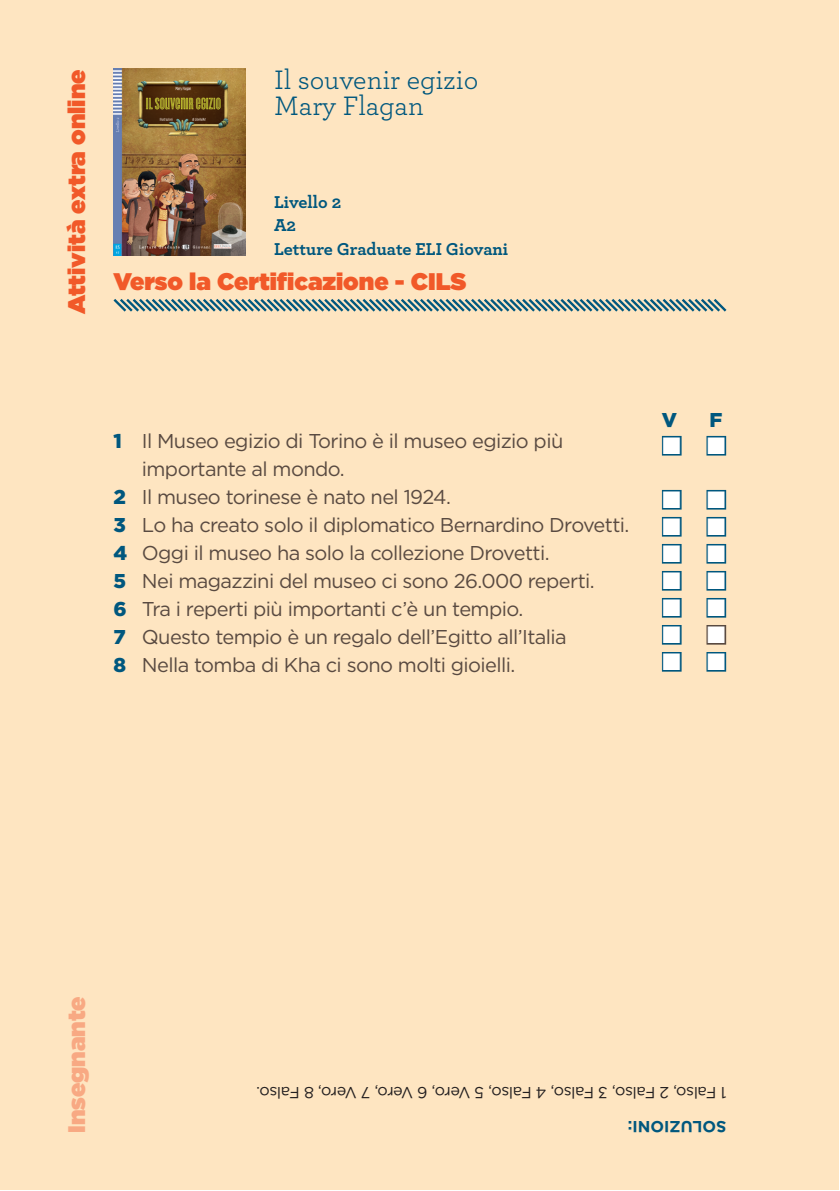
<style>
.page{position:relative;width:840px;height:1191px;background:#fff}
.page>*{position:absolute;margin:0;border:0;box-sizing:border-box;transform-origin:0 0}
.t1{font:28px/25.6px "Archer";color:#00577e}
.t2{font:900 24px "Gotham HTF";color:#f15929}
.t3{font:900 24px "Gotham HTF";color:#f8a983}
.t4{font:20px "Gotham HTF";letter-spacing:-.03em;color:#594a41}
.t5{font:900 20px "Gotham HTF";color:#00577e}
.t6{font:700 18px/23.6px "Archer";color:#00577e}
.t7{font:16px "Gotham HTF";letter-spacing:-.025em;color:#231f20}
.t8{font:700 16px "Gotham HTF";color:#00577e}
.s1{font-weight:900;color:#00577e}
</style>
<div class="page">
<div style="left:0;top:0;width:838px;height:1189px;background:#fee5c1"></div>
<svg style="left:113px;top:299px;width:614px;height:13px"></svg>
<img style="left:113px;top:68px;width:132px;height:187px">
<div style="left:661px;top:436px;width:20px;height:19px;border:3px solid #00577e"></div>
<div style="left:706px;top:436px;width:19px;height:19px;border:3px solid #00577e"></div>
<div style="left:661px;top:490px;width:20px;height:19px;border:3px solid #00577e"></div>
<div style="left:706px;top:490px;width:19px;height:19px;border:3px solid #00577e"></div>
<div style="left:661px;top:517px;width:20px;height:19px;border:3px solid #00577e"></div>
<div style="left:706px;top:517px;width:19px;height:19px;border:3px solid #00577e"></div>
<div style="left:661px;top:544px;width:20px;height:19px;border:3px solid #00577e"></div>
<div style="left:706px;top:544px;width:19px;height:19px;border:3px solid #00577e"></div>
<div style="left:661px;top:571px;width:20px;height:19px;border:3px solid #00577e"></div>
<div style="left:706px;top:571px;width:19px;height:19px;border:3px solid #00577e"></div>
<div style="left:661px;top:598px;width:20px;height:19px;border:3px solid #00577e"></div>
<div style="left:706px;top:598px;width:19px;height:19px;border:3px solid #00577e"></div>
<div style="left:661px;top:625px;width:20px;height:19px;border:3px solid #00577e"></div>
<div style="left:706px;top:625px;width:19px;height:19px;border:3px solid #594a41"></div>
<div style="left:661px;top:652px;width:20px;height:19px;border:3px solid #00577e"></div>
<div style="left:706px;top:652px;width:19px;height:19px;border:3px solid #00577e"></div>
<svg style="left:663px;top:437px;width:61px;height:17px"></svg>
<svg style="left:663px;top:491px;width:61px;height:17px"></svg>
<svg style="left:663px;top:518px;width:61px;height:17px"></svg>
<svg style="left:663px;top:545px;width:61px;height:17px"></svg>
<svg style="left:663px;top:572px;width:61px;height:17px"></svg>
<svg style="left:663px;top:599px;width:61px;height:17px"></svg>
<svg style="left:663px;top:626px;width:61px;height:17px"></svg>
<svg style="left:663px;top:653px;width:61px;height:17px"></svg>
<p class="t2" style="left:63px;top:314px;width:246px;rotate:-90deg">Attività extra online</p>
<h1 class="t1" style="left:274px;top:66px;width:206px">Il souvenir egizio<br>Mary Flagan</h1>
<p class="t6" style="left:274px;top:189px;width:236px">Livello 2<br>A2<br>Letture Graduate ELI Giovani</p>
<p class="t2" style="left:113px;top:268px;width:354px">Verso la Certificazione - CILS</p>
<p class="t4" style="left:113px;top:430px;width:451px"><span class="s1">1</span> Il Museo egizio di Torino è il museo egizio più</p>
<p class="t4" style="left:142px;top:458px;width:204px">importante al mondo.</p>
<p class="t4" style="left:113px;top:486px;width:339px"><span class="s1">2</span> Il museo torinese è nato nel 1924.</p>
<p class="t4" style="left:113px;top:514px;width:517px"><span class="s1">3</span> Lo ha creato solo il diplomatico Bernardino Drovetti.</p>
<p class="t4" style="left:113px;top:542px;width:437px"><span class="s1">4</span> Oggi il museo ha solo la collezione Drovetti.</p>
<p class="t4" style="left:113px;top:570px;width:482px"><span class="s1">5</span> Nei magazzini del museo ci sono 26.000 reperti.</p>
<p class="t4" style="left:113px;top:598px;width:411px"><span class="s1">6</span> Tra i reperti più importanti c’è un tempio.</p>
<p class="t4" style="left:113px;top:626px;width:454px"><span class="s1">7</span> Questo tempio è un regalo dell’Egitto all’Italia</p>
<p class="t4" style="left:113px;top:654px;width:403px"><span class="s1">8</span> Nella tomba di Kha ci sono molti gioielli.</p>
<p class="t5" style="left:661px;top:408px;width:17px">V</p>
<p class="t5" style="left:709px;top:408px;width:14px">F</p>
<p class="t3" style="left:63px;top:1133px;width:138px;rotate:-90deg">Insegnante</p>
<p class="t7" style="left:726px;top:1101px;width:471px;rotate:-180deg">1 Falso, 2 Falso, 3 Falso, 4 Falso, 5 Vero, 6 Vero, 7 Vero, 8 Falso.</p>
<p class="t8" style="left:726px;top:1135px;width:100px;rotate:-180deg">SOLUZIONI:</p>
</div>
